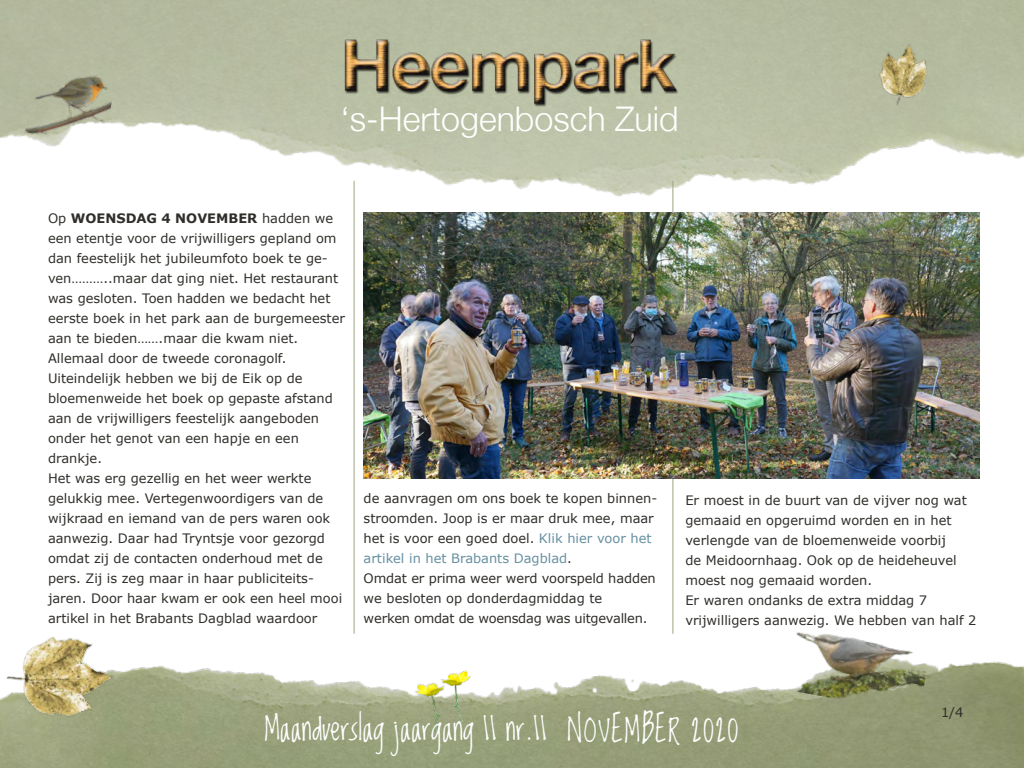
<style>
.page{position:relative;width:1024px;height:768px;background:#fff}
.page>*{position:absolute;margin:0;border:0;box-sizing:border-box;transform-origin:0 0}
.t1{font:300 34px "Helvetica Neue";color:#fffffe}
.t2{font:30px "Lovedbythe King";letter-spacing:.05em;color:#fff}
.t3{font:29.6px "Lovedbythe King";color:#fff}
.t4{font:13px/20px "Verdana";color:#302e2a}
.t5{font:13px "Verdana";letter-spacing:-.02em;color:#302e2a}
.s1{font-weight:700}
.s2{color:#6690a1}
</style>
<div class="page">
<img style="left:161px;top:555px;width:863px;height:213px">
<img style="left:0;top:0;width:1024px;height:386px">
<img style="left:782px;top:617px;width:150px;height:96px">
<img style="left:0;top:636px;width:161px;height:132px">
<img style="left:855px;top:14px;width:110px;height:111px">
<hr style="left:354px;top:181px;width:1px;height:453px;background:#9fa47e">
<hr style="left:673px;top:181px;width:1px;height:453px;background:#9fa47e">
<img style="left:23px;top:50px;width:95px;height:103px">
<img style="left:322px;top:0;width:367px;height:116px">
<img style="left:433px;top:663px;width:38px;height:74px">
<img style="left:410px;top:668px;width:58px;height:81px">
<img style="left:364px;top:213px;width:615px;height:265px">
<h1 class="t1" style="left:340px;top:91px;width:340px">‘s-Hertogenbosch Zuid</h1>
<p class="t4" style="left:48px;top:208px;width:298px">Op <span class="s1">WOENSDAG 4 NOVEMBER</span> hadden we een etentje voor de vrijwilligers gepland om dan feestelijk het jubileumfoto boek te ge&shy;ven………..maar dat ging niet. Het restaurant was gesloten. Toen hadden we bedacht het eerste boek in het park aan de burgemeester aan te bieden…….maar die kwam niet.</p>
<p class="t4" style="left:48px;top:348px;width:240px">Allemaal door de tweede coronagolf.</p>
<p class="t4" style="left:48px;top:368px;width:256px">Uiteindelijk hebben we bij de Eik op de</p>
<p class="t4" style="left:48px;top:388px;width:286px">bloemenweide het boek op gepaste afstand aan de vrijwilligers feestelijk aangeboden</p>
<p class="t4" style="left:48px;top:428px;width:252px">onder het genot van een hapje en een drankje.</p>
<p class="t4" style="left:48px;top:468px;width:284px">Het was erg gezellig en het weer werkte gelukkig mee. Vertegenwoordigers van de wijkraad en iemand van de pers waren ook aanwezig. Daar had Tryntsje voor gezorgd omdat zij de contacten onderhoud met de pers. Zij is zeg maar in haar publiciteits-</p>
<p class="t4" style="left:48px;top:588px;width:296px">jaren. Door haar kwam er ook een heel mooi artikel in het Brabants Dagblad waardoor</p>
<p class="t4" style="left:364px;top:488px;width:295px">de aanvragen om ons boek te kopen binnen&shy;stroomden. Joop is er maar druk mee, maar het is voor een goed doel. <span class="s2">Klik hier voor het artikel in het Brabants Dagblad</span>.</p>
<p class="t4" style="left:364px;top:568px;width:294px">Omdat er prima weer werd voorspeld hadden we besloten op donderdagmiddag te</p>
<p class="t5" style="left:364px;top:610px;width:285px">werken omdat de woensdag was uitgevallen.</p>
<p class="t4" style="left:685px;top:490px;width:283px">Er moest in de buurt van de vijver nog wat gemaaid en opgeruimd worden en in het verlengde van de bloemenweide voorbij<br>de Meidoornhaag. Ook op de heideheuvel moest nog gemaaid worden.</p>
<p class="t4" style="left:685px;top:590px;width:243px">Er waren ondanks de extra middag 7</p>
<p class="t4" style="left:685px;top:610px;width:293px">vrijwilligers aanwezig. We hebben van half 2</p>
<p class="t3" style="left:264px;top:713px;width:284px">Maandverslag jaargang 11 nr.11</p>
<p class="t2" style="left:567px;top:714px;width:173px">NOVEMBER 2020</p>
<p class="t4" style="left:941px;top:702px;width:24px">1/4</p>
</div>
